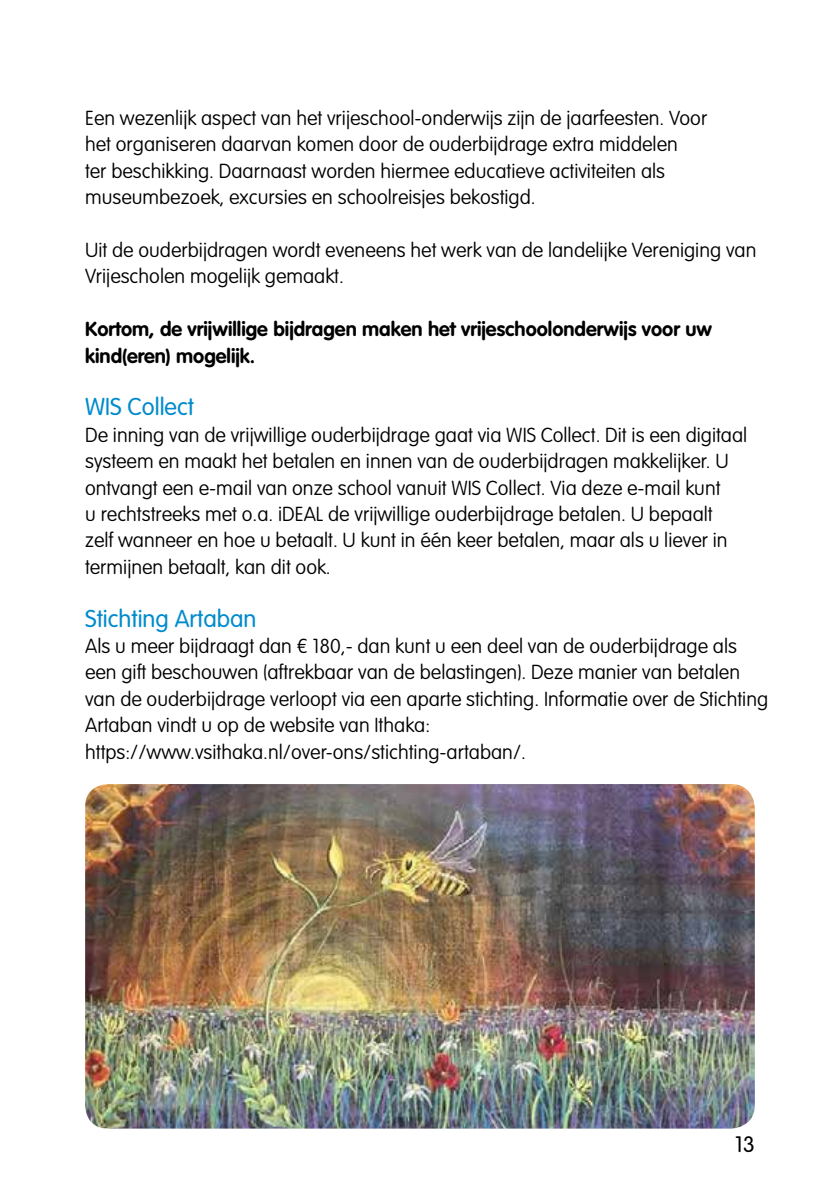
<style>
.page{position:relative;width:840px;height:1191px;background:#fff}
.page>*{position:absolute;margin:0;border:0;box-sizing:border-box;transform-origin:0 0}
.t1{font:300 24px "VAG Rounded Std";color:#008bcd}
.t2{font:300 22px "VAG Rounded Std";color:#000}
.t3{font:100 20px/26.4px "VAG Rounded Std";color:#000}
.t4{font:700 20px/26.4px "VAG Rounded Std";color:#000}
</style>
<div class="page">
<img style="left:85px;top:784px;width:669px;height:344px">
<p class="t3" style="left:85px;top:105px;width:623px">Een wezenlijk aspect van het vrijeschool-onderwijs zijn de jaarfeesten. Voor het organiseren daarvan komen door de ouderbijdrage extra middelen<br>ter beschikking. Daarnaast worden hiermee educatieve activiteiten als museumbezoek, excursies en schoolreisjes bekostigd.</p>
<p class="t3" style="left:85px;top:237px;width:672px">Uit de ouderbijdragen wordt eveneens het werk van de landelijke Vereniging van<br>Vrijescholen mogelijk gemaakt.</p>
<p class="t4" style="left:85px;top:317px;width:628px">Kortom, de vrijwillige bijdragen maken het vrijeschoolonderwijs voor uw kind(eren) mogelijk.</p>
<p class="t1" style="left:85px;top:393px;width:110px">WIS Collect</p>
<p class="t3" style="left:85px;top:422px;width:663px">De inning van de vrijwillige ouderbijdrage gaat via WIS Collect. Dit is een digitaal systeem en maakt het betalen en innen van de ouderbijdragen makkelijker. U ontvangt een e-mail van onze school vanuit WIS Collect. Via deze e-mail kunt<br>u rechtstreeks met o.a. iDEAL de vrijwillige ouderbijdrage betalen. U bepaalt<br>zelf wanneer en hoe u betaalt. U kunt in één keer betalen, maar als u liever in termijnen betaalt, kan dit ook.</p>
<p class="t1" style="left:85px;top:604px;width:173px">Stichting Artaban</p>
<p class="t3" style="left:85px;top:633px;width:684px">Als u meer bijdraagt dan € 180,- dan kunt u een deel van de ouderbijdrage als een gift beschouwen (aftrekbaar van de belastingen). Deze manier van betalen van de ouderbijdrage verloopt via een aparte stichting. Informatie over de Stichting Artaban vindt u op de website van Ithaka: https://www.vsithaka.nl/over-ons/stichting-artaban/.</p>
<p class="t2" style="left:734px;top:1131px;width:21px">13</p>
</div>
